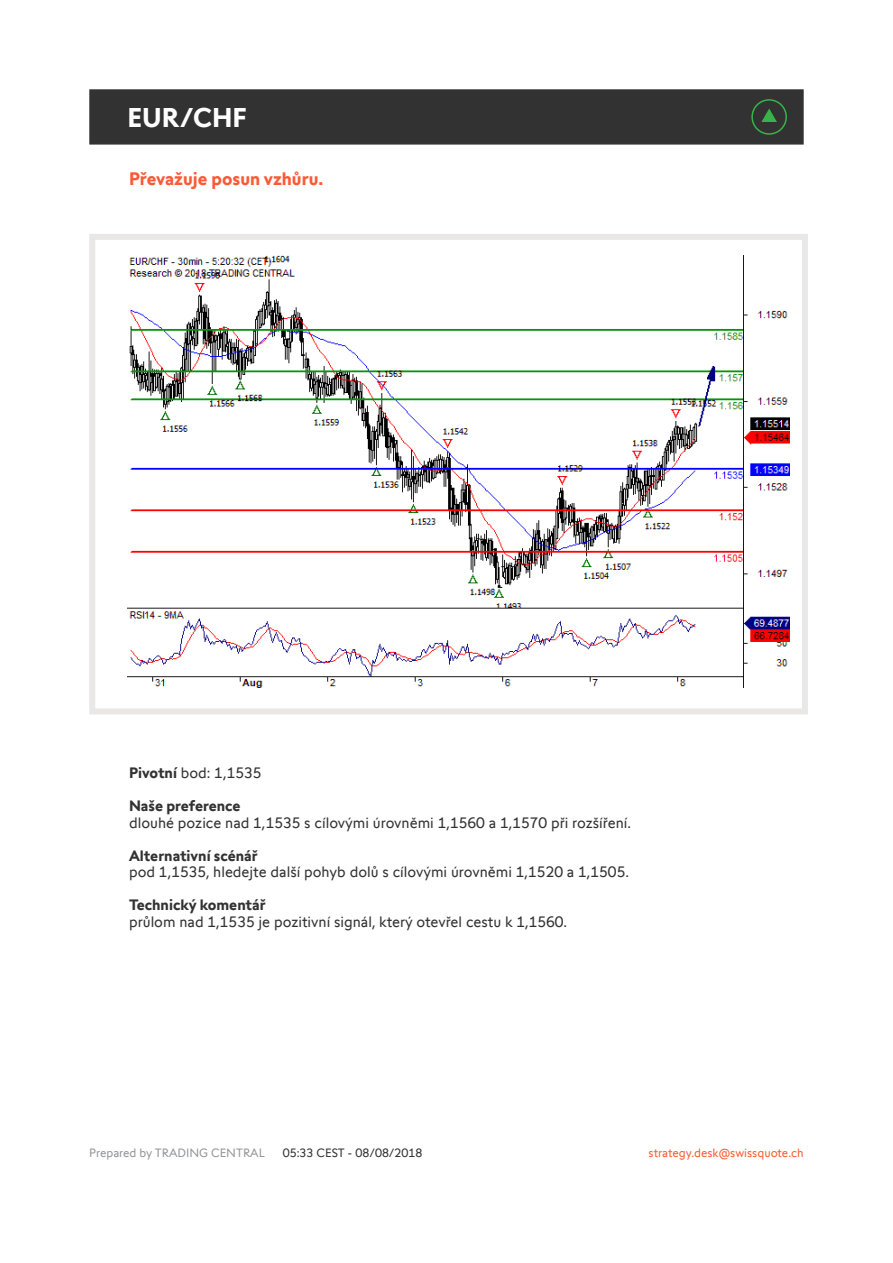
<style>
.page{position:relative;width:893px;height:1263px;background:#fff}
.page>*{position:absolute;margin:0;border:0;box-sizing:border-box;transform-origin:0 0}
.t1{font:700 27px "Swissquote CT";color:#fff}
.t2{font:700 18px "Swissquote CT";color:#fa5b35}
.t3{font:15px "Swissquote CT";color:#323232}
.t4{font:700 15px "Swissquote CT";color:#323232}
.t5{font:12px "Swissquote CT";color:#fa5b35}
.t6{font:12px "Swissquote CT";color:#939598}
.t7{font:12px "Swissquote CT";color:#323232}
.s1{font-weight:700}
</style>
<div class="page">
<div style="left:89px;top:234px;width:719px;height:480px;border:6px solid #e9e8e7"></div>
<div style="left:89px;top:89px;width:715px;height:56px;background:#323232;border:2px solid #323232"></div>
<img style="left:128px;top:255px;width:661px;height:432px">
<svg style="left:751px;top:99px;width:36px;height:36px"></svg>
<h1 class="t1" style="left:128px;top:101px;width:121px">EUR/CHF</h1>
<p class="t2" style="left:129px;top:168px;width:196px">Převažuje posun vzhůru.</p>
<p class="t3" style="left:129px;top:764px;width:134px"><span class="s1">Pivotní</span> bod: 1,1535</p>
<p class="t4" style="left:129px;top:797px;width:113px">Naše preference</p>
<p class="t3" style="left:129px;top:814px;width:503px">dlouhé pozice nad 1,1535 s cílovými úrovněmi 1,1560 a 1,1570 při rozšíření.</p>
<p class="t4" style="left:129px;top:846px;width:130px">Alternativní scénář</p>
<p class="t3" style="left:129px;top:863px;width:501px">pod 1,1535, hledejte další pohyb dolů s cílovými úrovněmi 1,1520 a 1,1505.</p>
<p class="t4" style="left:129px;top:896px;width:138px">Technický komentář</p>
<p class="t3" style="left:129px;top:913px;width:440px">průlom nad 1,1535 je pozitivní signál, který otevřel cestu k 1,1560.</p>
<p class="t6" style="left:89px;top:1145px;width:177px">Prepared by TRADING CENTRAL</p>
<p class="t7" style="left:283px;top:1145px;width:141px">05:33 CEST - 08/08/2018</p>
<p class="t5" style="left:649px;top:1145px;width:157px">strategy.desk@swissquote.ch</p>
</div>
